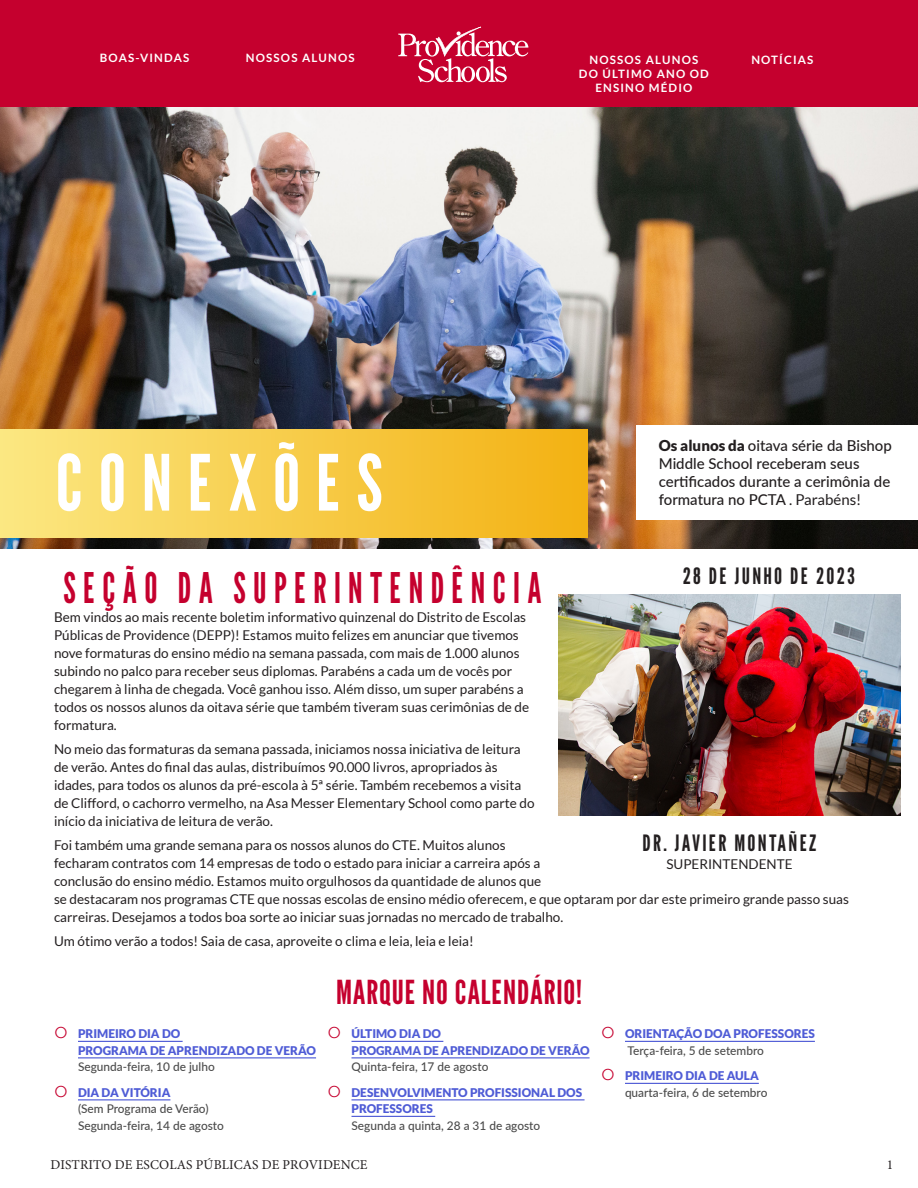
<style>
.page{position:relative;width:918px;height:1188px;background:#fff}
.page>*{position:absolute;margin:0;border:0;box-sizing:border-box;transform-origin:0 0}
.League_Gothic_55pt_Y{font:77.25px "League Gothic";letter-spacing:.2em;color:#fff}
.League_Gothic_32pt_B{font:42.15px "League Gothic";letter-spacing:.2em;color:#c5002e;scale:.87 1}
.League_Gothic_24pt_B{font:33px "League Gothic";letter-spacing:.025em;color:#c5002e}
.League_Gothic_32pt_B-2{font:22.5px "League Gothic";letter-spacing:.1em;color:#231f20}
.t1{font:500 15px/18px "Lato";color:#231f20}
.t2{font:13.5px/18px "Lato";color:#231f20}
.t3{font:13.5px "Minion Pro";letter-spacing:.01em;color:#231f20}
.t4{font:900 12px/16.5px "Lato";color:#4f5cd6}
.t5{font:500 12px/16.5px "Lato";color:#4b4b4b}
.Lato_Bold_8pt_White{font:700 11.55px/14px "Lato";letter-spacing:.1em;color:#fff;text-align:center}
.s1{font-weight:900}
.s2{font-weight:400}
.s3{font-weight:500;color:#4b4b4b}
.s4{font-weight:900;color:#4f5cd6}
</style>
<div class="page">
<img style="left:0;top:107px;width:918px;height:442px">
<div style="left:637px;top:425px;width:281px;height:95px;background:#fff"></div>
<div style="left:0;top:430px;width:588px;height:107px;background:linear-gradient(to right,#fbe882,#f3b112)"></div>
<div style="left:0;top:0;width:918px;height:107px;background:#c5002e"></div>
<svg style="left:398px;top:27px;width:130px;height:55px"></svg>
<img style="left:559px;top:595px;width:341px;height:221px">
<hr style="left:78px;top:1041px;width:105px;height:1px;background:#4f5cd6">
<hr style="left:78px;top:1057px;width:238px;height:1px;background:#4f5cd6">
<hr style="left:78px;top:1099px;width:92px;height:1px;background:#4f5cd6">
<hr style="left:351px;top:1041px;width:92px;height:1px;background:#4f5cd6">
<hr style="left:351px;top:1057px;width:239px;height:1px;background:#4f5cd6">
<hr style="left:351px;top:1099px;width:234px;height:1px;background:#4f5cd6">
<hr style="left:351px;top:1116px;width:84px;height:1px;background:#4f5cd6">
<hr style="left:625px;top:1041px;width:190px;height:1px;background:#4f5cd6">
<hr style="left:625px;top:1083px;width:134px;height:1px;background:#4f5cd6">
<p class="Lato_Bold_8pt_White" style="left:100px;top:51px;width:91px">BOAS-VINDAS</p>
<p class="Lato_Bold_8pt_White" style="left:246px;top:51px;width:110px">NOSSOS ALUNOS</p>
<p class="Lato_Bold_8pt_White" style="left:579px;top:53px;width:132px">NOSSOS ALUNOS<br>DO ÚLTIMO ANO OD<br>ENSINO MÉDIO</p>
<p class="Lato_Bold_8pt_White" style="left:751px;top:53px;width:64px">NOTÍCIAS</p>
<p class="League_Gothic_55pt_Y" style="left:56px;top:429px;width:329px">CONEXÕES</p>
<p class="t1" style="left:659px;top:436px;width:235px"><span class="s1">Os alunos da</span> oitava série da Bishop<br>Middle School receberam seus certificados durante a cerimônia de formatura no PCTA <span class="s2">. Parabéns!</span></p>
<p class="League_Gothic_32pt_B" style="left:63px;top:558px;width:551px">SEÇÃO DA SUPERINTENDÊNCIA</p>
<p class="League_Gothic_32pt_B-2" style="left:683px;top:561px;width:174px">28 DE JUNHO DE 2023</p>
<p class="t2" style="left:54px;top:609px;width:477px">Bem vindos ao mais recente boletim informativo quinzenal do Distrito de Escolas Públicas de Providence (DEPP)! Estamos muito felizes em anunciar que tivemos nove formaturas do ensino médio na semana passada, com mais de 1.000 alunos subindo no palco para receber seus diplomas. Parabéns a cada um de vocês por chegarem à linha de chegada. Você ganhou isso. Além disso, um super parabéns a todos os nossos alunos da oitava série que também tiveram suas cerimônias de de formatura.</p>
<p class="t2" style="left:54px;top:741px;width:482px">No meio das formaturas da semana passada, iniciamos nossa iniciativa de leitura de verão. Antes do final das aulas, distribuímos 90.000 livros, apropriados às idades, para todos os alunos da pré-escola à 5ª série. Também recebemos a visita de Clifford, o cachorro vermelho, na Asa Messer Elementary School como parte do início da iniciativa de leitura de verão.</p>
<p class="t2" style="left:54px;top:837px;width:796px">Foi também uma grande semana para os nossos alunos do CTE. Muitos alunos<br>fecharam contratos com 14 empresas de todo o estado para iniciar a carreira após a<br>conclusão do ensino médio. Estamos muito orgulhosos da quantidade de alunos que<br>se destacaram nos programas CTE que nossas escolas de ensino médio oferecem, e que optaram por dar este primeiro grande passo suas carreiras. Desejamos a todos boa sorte ao iniciar suas jornadas no mercado de trabalho.</p>
<p class="t2" style="left:54px;top:933px;width:421px">Um ótimo verão a todos! Saia de casa, aproveite o clima e leia, leia e leia!</p>
<p class="League_Gothic_32pt_B-2" style="left:643px;top:828px;width:175px">DR. JAVIER MONTAÑEZ</p>
<p class="t2" style="left:666px;top:855px;width:128px">SUPERINTENDENTE</p>
<p class="t4" style="left:78px;top:1025px;width:240px">PRIMEIRO DIA DO<br>PROGRAMA DE APRENDIZADO DE VERÃO<br><span class="s3">Segunda-feira, 10 de julho</span></p>
<p class="t5" style="left:78px;top:1084px;width:148px"><span class="s4">DIA DA VITÓRIA<br></span>(Sem Programa de Verão)<br>Segunda-feira, 14 de agosto</p>
<p class="League_Gothic_24pt_B" style="left:336px;top:969px;width:247px">MARQUE NO CALENDÁRIO!</p>
<p class="t4" style="left:351px;top:1025px;width:240px">ÚLTIMO DIA DO<br>PROGRAMA DE APRENDIZADO DE VERÃO<br><span class="s3">Quinta-feira, 17 de agosto</span></p>
<p class="t4" style="left:351px;top:1084px;width:232px">DESENVOLVIMENTO PROFISSIONAL DOS<br>PROFESSORES<br><span class="s3">Segunda a quinta, 28 a 31 de agosto</span></p>
<p class="t4" style="left:625px;top:1025px;width:191px">ORIENTAÇÃO DOA PROFESSORES<br><span class="s3">Terça-feira, 5 de setembro</span></p>
<p class="t5" style="left:625px;top:1067px;width:144px"><span class="s4">PRIMEIRO DIA DE AULA </span>quarta-feira, 6 de setembro</p>
<p class="t3" style="left:50px;top:1155px;width:319px">DISTRITO DE ESCOLAS PÚBLICAS DE PROVIDENCE</p>
<p class="t3" style="left:887px;top:1155px;width:8px">1</p>
</div>
